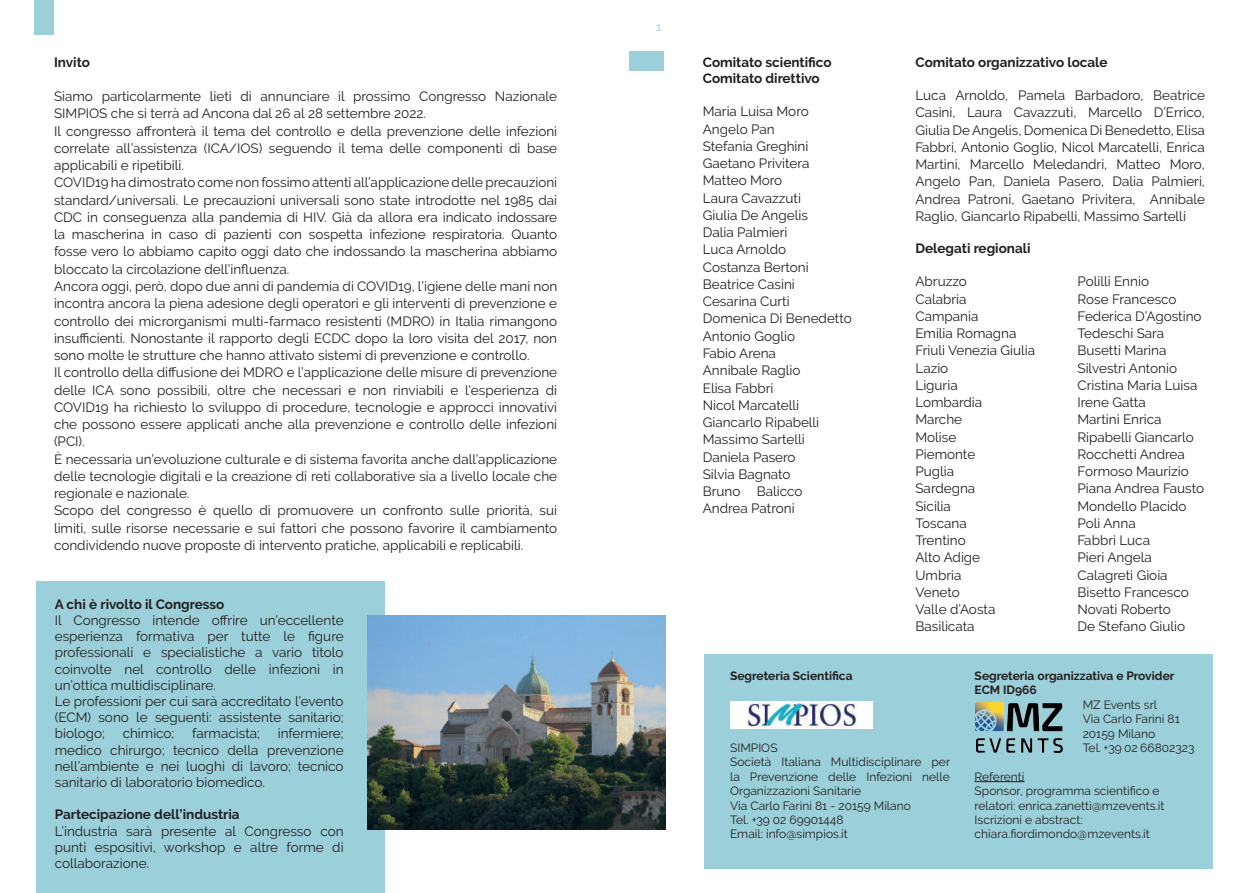
<style>
.page{position:relative;width:1259px;height:893px;background:#fff}
.page>*{position:absolute;margin:0;border:0;box-sizing:border-box;transform-origin:0 0}
.t1{font:13.5px/17.2px "Raleway";color:#231f20}
.t2{font:700 13.5px/16.2px "Raleway";color:#231f20}
.t3{font:12px/14.4px "Raleway";color:#231f20}
.t4{font:700 12px/14.4px "Raleway";color:#231f20}
.t5{font:12px "Raleway";color:#9bd0da}
</style>
<div class="page">
<div style="left:629px;top:52px;width:35px;height:19px;background:#9bd0da"></div>
<div style="left:34px;top:0;width:20px;height:35px;background:#9bd0da"></div>
<div style="left:36px;top:582px;width:349px;height:311px;background:#9bd0da"></div>
<img style="left:368px;top:615px;width:297px;height:215px">
<div style="left:704px;top:654px;width:508px;height:215px;background:#9bd0da"></div>
<hr style="left:974px;top:781px;width:50px;height:1px;background:#231f20">
<img style="left:975px;top:703px;width:87px;height:49px">
<img style="left:730px;top:702px;width:142px;height:27px">
<p class="t2" style="left:54px;top:54px;width:37px">Invito</p>
<p class="t1" style="left:54px;top:88px;width:505px">Siamo particolarmente lieti di annunciare il prossimo Congresso Nazionale SIMPIOS che si terrà ad Ancona dal 26 al 28 settembre 2022.<br>Il congresso affronterà il tema del controllo e della prevenzione delle infezioni correlate all’assistenza (ICA/IOS) seguendo il tema delle componenti di base applicabili e ripetibili.<br>COVID19 ha dimostrato come non fossimo attenti all’applicazione delle precauzioni standard/universali. Le precauzioni universali sono state introdotte nel 1985 dai CDC in conseguenza alla pandemia di HIV. Già da allora era indicato indossare la mascherina in caso di pazienti con sospetta infezione respiratoria. Quanto fosse vero lo abbiamo capito oggi dato che indossando la mascherina abbiamo bloccato la circolazione dell’influenza.<br>Ancora oggi, però, dopo due anni di pandemia di COVID19, l’igiene delle mani non incontra ancora la piena adesione degli operatori e gli interventi di prevenzione e controllo dei microrganismi multi-farmaco resistenti (MDRO) in Italia rimangono insufficienti. Nonostante il rapporto degli ECDC dopo la loro visita del 2017, non sono molte le strutture che hanno attivato sistemi di prevenzione e controllo.<br>Il controllo della diffusione dei MDRO e l’applicazione delle misure di prevenzione delle ICA sono possibili, oltre che necessari e non rinviabili e l’esperienza di COVID19 ha richiesto lo sviluppo di procedure, tecnologie e approcci innovativi che possono essere applicati anche alla prevenzione e controllo delle infezioni (PCI).<br>È necessaria un’evoluzione culturale e di sistema favorita anche dall’applicazione delle tecnologie digitali e la creazione di reti collaborative sia a livello locale che regionale e nazionale.<br>Scopo del congresso è quello di promuovere un confronto sulle priorità, sui limiti, sulle risorse necessarie e sui fattori che possono favorire il cambiamento condividendo nuove proposte di intervento pratiche, applicabili e replicabili.</p>
<p class="t2" style="left:55px;top:596px;width:171px">A chi è rivolto il Congresso</p>
<p class="t1" style="left:55px;top:612px;width:290px;line-height:16.2px">Il Congresso intende offrire un’eccellente esperienza formativa per tutte le figure professionali e specialistiche a vario titolo coinvolte nel controllo delle infezioni in un’ottica multidisciplinare.<br>Le professioni per cui sarà accreditato l’evento (ECM) sono le seguenti: assistente sanitario; biologo;</p>
<p class="t1" style="left:55px;top:725px;width:290px;line-height:16.2px;text-align:justify;text-indent:223px">infermiere; medico chirurgo; tecnico della prevenzione nell’ambiente e nei luoghi di lavoro; tecnico sanitario di laboratorio biomedico.</p>
<p class="t2" style="left:55px;top:806px;width:186px">Partecipazione dell’industria</p>
<p class="t1" style="left:55px;top:823px;width:290px;line-height:16.2px;text-align:justify">L’industria sarà presente al Congresso con punti espositivi, workshop e altre forme di collaborazione.</p>
<p class="t1" style="left:123px;top:725px;width:53px">chimico;</p>
<p class="t1" style="left:192px;top:725px;width:69px">farmacista;</p>
<p class="t5" style="left:656px;top:20px;width:7px">1</p>
<p class="t2" style="left:703px;top:54px;width:130px">Comitato scientifico<br>Comitato direttivo</p>
<p class="t1" style="left:703px;top:103px;width:150px">Maria Luisa Moro<br>Angelo Pan<br>Stefania Greghini<br>Gaetano Privitera<br>Matteo Moro<br>Laura Cavazzuti<br>Giulia De Angelis<br>Dalia Palmieri<br>Luca Arnoldo<br>Costanza Bertoni<br>Beatrice Casini<br>Cesarina Curti<br>Domenica Di Benedetto<br>Antonio Goglio<br>Fabio Arena<br>Annibale Raglio<br>Elisa Fabbri<br>Nicol Marcatelli<br>Giancarlo Ripabelli<br>Massimo Sartelli<br>Daniela Pasero<br>Silvia Bagnato<br>Bruno Balicco<br>Andrea Patroni</p>
<p class="t2" style="left:915px;top:54px;width:194px">Comitato organizzativo locale</p>
<p class="t1" style="left:915px;top:87px;width:291px;text-align:justify">Luca Arnoldo, Pamela Barbadoro, Beatrice Casini, Laura Cavazzuti, Marcello D’Errico, Giulia De Angelis, Domenica Di Benedetto, Elisa Fabbri, Antonio Goglio, Nicol Marcatelli, Enrica Martini, Marcello Meledandri, Matteo Moro, Angelo Pan, Daniela Pasero, Dalia Palmieri, Andrea Patroni, Gaetano Privitera, Annibale Raglio, Giancarlo Ripabelli, Massimo Sartelli</p>
<p class="t2" style="left:915px;top:240px;width:117px">Delegati regionali</p>
<p class="t1" style="left:915px;top:273px;width:53px">Abruzzo</p>
<p class="t1" style="left:1077px;top:273px;width:73px">Polilli Ennio</p>
<p class="t1" style="left:915px;top:290px;width:53px">Calabria</p>
<p class="t1" style="left:1077px;top:290px;width:101px">Rose Francesco</p>
<p class="t1" style="left:915px;top:307px;width:64px">Campania</p>
<p class="t1" style="left:1077px;top:307px;width:126px">Federica D’Agostino</p>
<p class="t1" style="left:915px;top:325px;width:102px">Emilia Romagna</p>
<p class="t1" style="left:1077px;top:325px;width:88px">Tedeschi Sara</p>
<p class="t1" style="left:915px;top:342px;width:121px">Friuli Venezia Giulia</p>
<p class="t1" style="left:1077px;top:342px;width:90px">Busetti Marina</p>
<p class="t1" style="left:915px;top:359px;width:34px">Lazio</p>
<p class="t1" style="left:1077px;top:359px;width:101px">Silvestri Antonio</p>
<p class="t1" style="left:915px;top:377px;width:44px">Liguria</p>
<p class="t1" style="left:1077px;top:377px;width:121px">Cristina Maria Luisa</p>
<p class="t1" style="left:915px;top:394px;width:68px">Lombardia</p>
<p class="t1" style="left:1077px;top:394px;width:70px">Irene Gatta</p>
<p class="t1" style="left:915px;top:411px;width:48px">Marche</p>
<p class="t1" style="left:1077px;top:411px;width:86px">Martini Enrica</p>
<p class="t1" style="left:915px;top:428px;width:42px">Molise</p>
<p class="t1" style="left:1077px;top:428px;width:118px">Ripabelli Giancarlo</p>
<p class="t1" style="left:915px;top:445px;width:61px">Piemonte</p>
<p class="t1" style="left:1077px;top:445px;width:109px">Rocchetti Andrea</p>
<p class="t1" style="left:915px;top:463px;width:40px">Puglia</p>
<p class="t1" style="left:1077px;top:463px;width:113px">Formoso Maurizio</p>
<p class="t1" style="left:915px;top:480px;width:61px">Sardegna</p>
<p class="t1" style="left:1077px;top:480px;width:128px">Piana Andrea Fausto</p>
<p class="t1" style="left:915px;top:497px;width:37px">Sicilia</p>
<p class="t1" style="left:1077px;top:497px;width:110px">Mondello Placido</p>
<p class="t1" style="left:915px;top:514px;width:53px">Toscana</p>
<p class="t1" style="left:1077px;top:514px;width:60px">Poli Anna</p>
<p class="t1" style="left:915px;top:532px;width:52px">Trentino</p>
<p class="t1" style="left:1077px;top:532px;width:74px">Fabbri Luca</p>
<p class="t1" style="left:915px;top:549px;width:66px">Alto Adige</p>
<p class="t1" style="left:1077px;top:549px;width:76px">Pieri Angela</p>
<p class="t1" style="left:915px;top:566px;width:47px">Umbria</p>
<p class="t1" style="left:1077px;top:566px;width:92px">Calagreti Gioia</p>
<p class="t1" style="left:915px;top:583px;width:46px">Veneto</p>
<p class="t1" style="left:1077px;top:583px;width:113px">Bisetto Francesco</p>
<p class="t1" style="left:915px;top:601px;width:81px">Valle d’Aosta</p>
<p class="t1" style="left:1077px;top:601px;width:95px">Novati Roberto</p>
<p class="t1" style="left:915px;top:618px;width:61px">Basilicata</p>
<p class="t1" style="left:1077px;top:618px;width:109px">De Stefano Giulio</p>
<p class="t4" style="left:974px;top:669px;width:201px">Segreteria organizzativa e Provider<br>ECM ID966</p>
<p class="t3" style="left:1082px;top:697px;width:113px">MZ Events srl<br>Via Carlo Farini 81<br>20159 Milano<br>Tel. +39 02 66802323</p>
<p class="t3" style="left:974px;top:769px;width:191px">Referenti<br>Sponsor, programma scientifico e relatori: enrica.zanetti@mzevents.it<br>Iscrizioni e abstract: chiara.fiordimondo@mzevents.it</p>
<p class="t4" style="left:730px;top:669px;width:124px">Segreteria Scientifica</p>
<p class="t3" style="left:730px;top:740px;width:222px">SIMPIOS<br>Società Italiana Multidisciplinare per la Prevenzione delle Infezioni nelle<br>Organizzazioni Sanitarie<br>Via Carlo Farini 81 - 20159 Milano<br>Tel. +39 02 69901448<br>Email: info@simpios.it</p>
</div>
